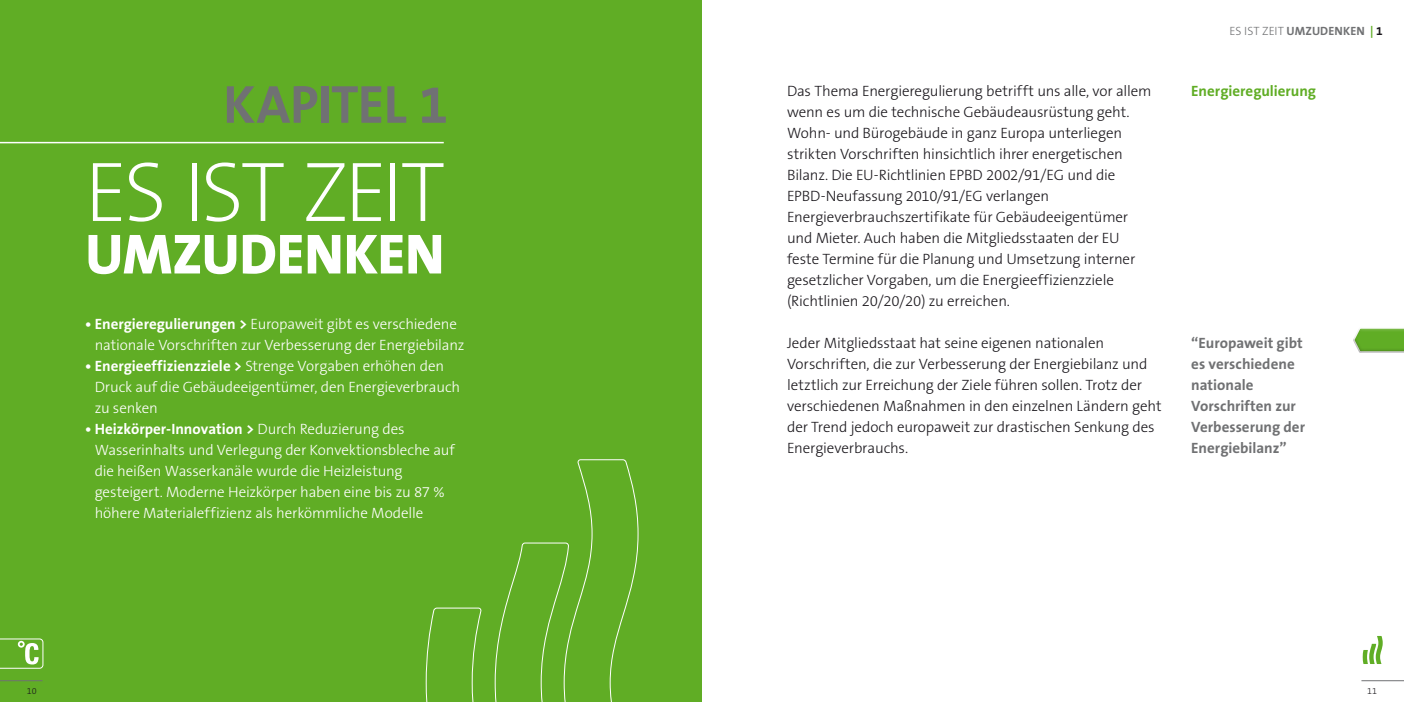
<style>
.page{position:relative;width:1404px;height:702px;background:#fff}
.page>*{position:absolute;margin:0;border:0;box-sizing:border-box;transform-origin:0 0}
.t1{font:200 85.5px "The Sans CE B2";letter-spacing:-.055em;color:#fff}
.t2{font:800 57px "The Sans B8";letter-spacing:-.005em;color:#fff}
.t3{font:700 54px "The Sans CE B7";color:#707173}
.t4{font:300 15px/21px "The Sans CE B3";letter-spacing:-.01em;color:#1a171c}
.t5{font:300 15px/21px "The Sans CE B3";letter-spacing:-.01em;color:#fff}
.t6{font:700 15px/21px "The Sans CE B7";color:#707173}
.t7{font:700 15px "The Sans CE B7";color:#fff}
.t8{font:700 15px "The Sans B7";color:#60ad25}
.t9{font:700 12px "The Sans B7";letter-spacing:.01em;color:#707173}
.t10{font:300 9px "The Sans CE B3";color:#1a171c}
.s1{font-family:"The Sans CE B7";font-weight:700}
.s2{font-family:"The Sans CE B3";font-weight:300}
.s3{font-family:"The Sans CE B7";color:#60ad25}
.s4{font-family:"The Sans CE B7";color:#1a171c}
</style>
<div class="page">
<div style="left:0;top:0;width:702px;height:702px;background:#60ad25"></div>
<svg style="left:426px;top:459px;width:212px;height:243px"></svg>
<svg style="left:1362px;top:636px;width:20px;height:28px"></svg>
<hr style="left:1361px;top:680px;width:42px;height:1px;background:#707173">
<hr style="left:0;top:680px;width:43px;height:1px;background:#707173">
<svg style="left:0;top:638px;width:44px;height:31px"></svg>
<hr style="left:0;top:142px;width:443px;height:1px;background:#fff">
<div style="left:1351px;top:326px;width:52px;height:28px;background:#1a171c;opacity:.75"></div>
<h3 class="t3" style="left:223px;top:74px;width:227px">Kapitel 1</h3>
<h1 class="t1" style="left:84px;top:147px;width:362px">ES IST ZEIT</h1>
<h2 class="t2" style="left:85px;top:224px;width:361px">UMZUDENKEN</h2>
<p class="t5" style="left:95px;top:314px;width:371px;text-indent:-10px"><span class="s1">• Energieregulierungen &gt;</span> Europaweit gibt es verschiedene nationale Vorschriften zur Verbesserung der Energiebilanz</p>
<p class="t5" style="left:95px;top:356px;width:367px;text-indent:-10px"><span class="s1">• Energieeffizienzziele &gt;</span> Strenge Vorgaben erhöhen den<br>Druck auf die Gebäudeeigentümer, den Energieverbrauch zu senken</p>
<p class="t7" style="left:85px;top:420px;width:321px">• Heizkörper-Innovation &gt; <span class="s2">Durch Reduzierung des</span></p>
<p class="t5" style="left:95px;top:440px;width:361px">Wasserinhalts und Verlegung der Konvektionsbleche auf die heißen Wasserkanäle wurde die Heizleistung gesteigert. Moderne Heizkörper haben eine bis zu 87 % höhere Materialeffizienz als herkömmliche Modelle</p>
<p class="t4" style="left:787px;top:81px;width:366px">Das Thema Energieregulierung betrifft uns alle, vor allem wenn es um die technische Gebäudeausrüstung geht.<br>Wohn- und Bürogebäude in ganz Europa unterliegen strikten Vorschriften hinsichtlich ihrer energetischen Bilanz. Die EU-Richtlinien EPBD 2002/91/EG und die EPBD-Neufassung 2010/91/EG verlangen Energieverbrauchszertifikate für Gebäudeeigentümer und Mieter. Auch haben die Mitgliedsstaaten der EU feste Termine für die Planung und Umsetzung interner gesetzlicher Vorgaben, um die Energieeffizienzziele (Richtlinien 20/20/20) zu erreichen.</p>
<p class="t4" style="left:787px;top:333px;width:376px">Jeder Mitgliedsstaat hat seine eigenen nationalen Vorschriften, die zur Verbesserung der Energiebilanz und letztlich zur Erreichung der Ziele führen sollen. Trotz der verschiedenen Maßnahmen in den einzelnen Ländern geht der Trend jedoch europaweit zur drastischen Senkung des Energieverbrauchs.</p>
<p class="t9" style="left:1229px;top:25px;width:155px"><span class="s2">Es ist Zei t</span> umzudenken <span class="s3">|</span> <span class="s4">1</span></p>
<p class="t8" style="left:1191px;top:83px;width:126px">Energieregulierung</p>
<p class="t6" style="left:1191px;top:333px;width:115px">“Europaweit gibt es verschiedene nationale<br>Vorschriften zur<br>Verbesserung der<br>Energiebilanz”</p>
<p class="t10" style="left:27px;top:686px;width:11px">10</p>
<p class="t10" style="left:1366px;top:686px;width:11px">11</p>
</div>
